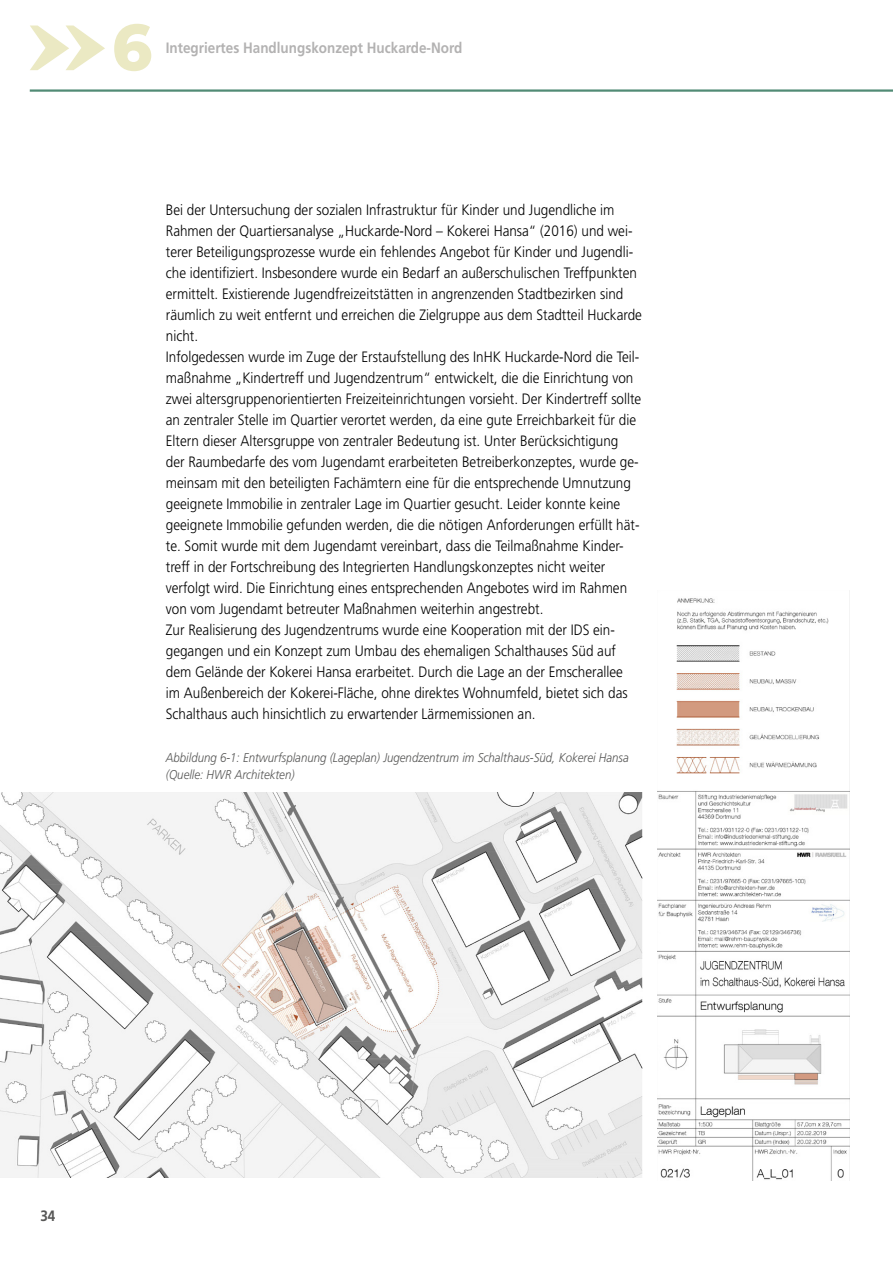
<style>
.page{position:relative;width:893px;height:1263px;background:#fff}
.page>*{position:absolute;margin:0;border:0;box-sizing:border-box;transform-origin:0 0}
.t1{font:800 65.1px "Montserrat";color:#ebe9c3;scale:.95 1}
.t2{font:300 15px/21px "Frutiger LT";color:#000;scale:.9 1}
.t3{font:700 15px "Frutiger LT";color:#b3b2b2;scale:.9 1}
.t4{font:700 15px "Frutiger LT";color:#575756;scale:.9 1}
.t5{font:italic 300 12.75px/16.5px "Frutiger LT";color:#575756;scale:.9 1}
</style>
<div class="page">
<hr style="left:30px;top:89px;width:863px;height:3px;background:#518b75">
<svg style="left:30px;top:26px;width:75px;height:44px"></svg>
<img style="left:658px;top:598px;width:191px;height:582px">
<img style="left:0;top:792px;width:642px;height:386px">
<h1 class="t1" style="left:112px;top:-1px;width:44px">6</h1>
<p class="t3" style="left:166px;top:39px;width:331px">Integriertes Handlungskonzept Huckarde-Nord</p>
<p class="t2" style="left:166px;top:200px;width:530px">Bei der Untersuchung der sozialen Infrastruktur für Kinder und Jugendliche im Rahmen der Quartiersanalyse „Huckarde-Nord – Kokerei Hansa“ (2016) und wei&shy;terer Beteiligungsprozesse wurde ein fehlendes Angebot für Kinder und Jugendli&shy;che identifiziert. Insbesondere wurde ein Bedarf an außerschulischen Treffpunkten ermittelt. Existierende Jugendfreizeitstätten in angrenzenden Stadtbezirken sind räumlich zu weit entfernt und erreichen die Zielgruppe aus dem Stadtteil Huckarde nicht.<br>Infolgedessen wurde im Zuge der Erstaufstellung des InHK Huckarde-Nord die Teil&shy;maßnahme „Kindertreff und Jugendzentrum“ entwickelt, die die Einrichtung von zwei altersgruppenorientierten Freizeiteinrichtungen vorsieht. Der Kindertreff sollte an zentraler Stelle im Quartier verortet werden, da eine gute Erreichbarkeit für die Eltern dieser Altersgruppe von zentraler Bedeutung ist. Unter Berücksichtigung<br>der Raumbedarfe des vom Jugendamt erarbeiteten Betreiberkonzeptes, wurde ge&shy;meinsam mit den beteiligten Fachämtern eine für die entsprechende Umnutzung geeignete Immobilie in zentraler Lage im Quartier gesucht. Leider konnte keine geeignete Immobilie gefunden werden, die die nötigen Anforderungen erfüllt hät&shy;te. Somit wurde mit dem Jugendamt vereinbart, dass die Teilmaßnahme Kinder&shy;treff in der Fortschreibung des Integrierten Handlungskonzeptes nicht weiter verfolgt wird. Die Einrichtung eines entsprechenden Angebotes wird im Rahmen von vom Jugendamt betreuter Maßnahmen weiterhin angestrebt.<br>Zur Realisierung des Jugendzentrums wurde eine Kooperation mit der IDS ein&shy;gegangen und ein Konzept zum Umbau des ehemaligen Schalthauses Süd auf dem Gelände der Kokerei Hansa erarbeitet. Durch die Lage an der Emscherallee<br>im Außenbereich der Kokerei-Fläche, ohne direktes Wohnumfeld, bietet sich das Schalthaus auch hinsichtlich zu erwartender Lärmemissionen an.</p>
<p class="t5" style="left:166px;top:750px;width:516px">Abbildung 6-1: Entwurfsplanung (Lageplan) Jugendzentrum im Schalthaus-Süd, Kokerei Hansa (Quelle: HWR Architekten)</p>
<p class="t4" style="left:40px;top:1207px;width:18px">34</p>
</div>
